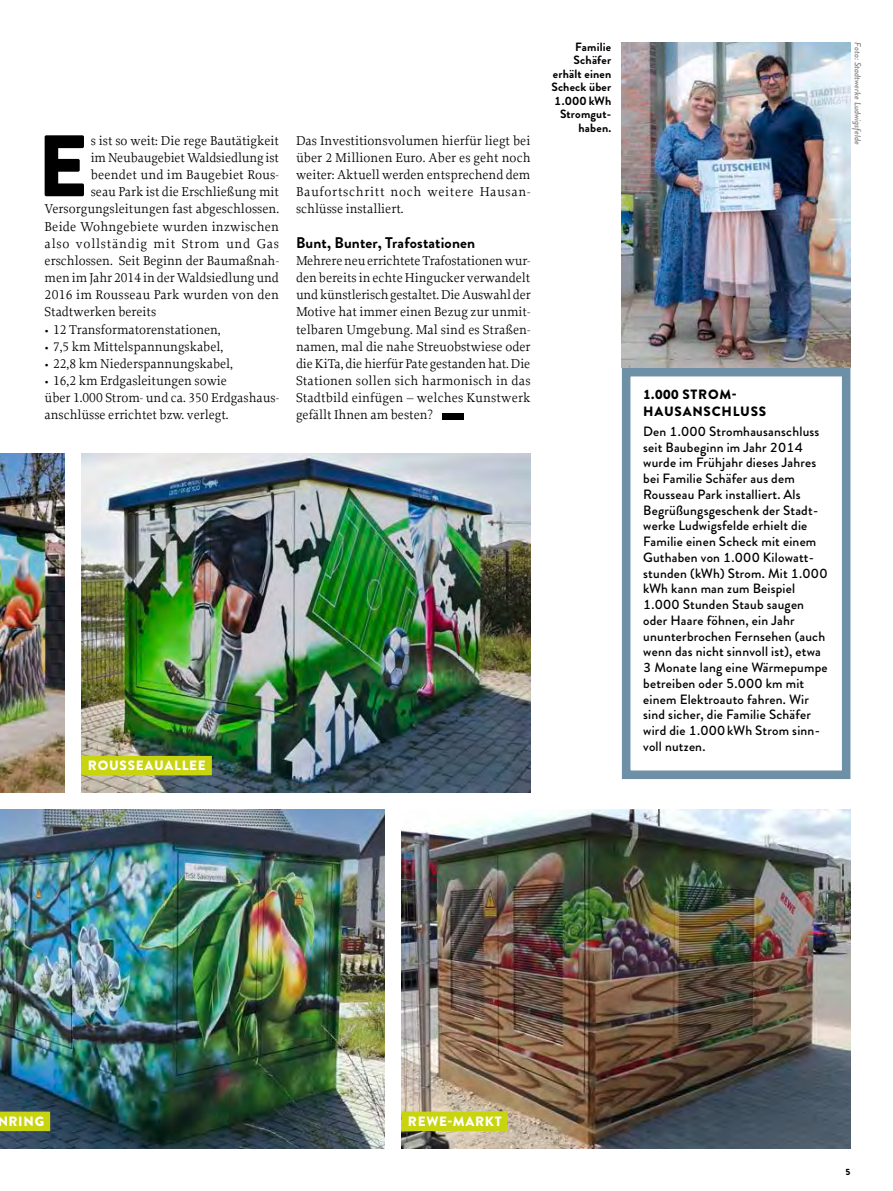
<style>
.page{position:relative;width:893px;height:1191px;background:#fff}
.page>*{position:absolute;margin:0;border:0;box-sizing:border-box;transform-origin:0 0}
.t1{font:900 87px "Brandon Grotesque";color:#000}
.t2{font:700 15.45px "Brandon Grotesque";letter-spacing:.01em;color:#000}
.t3{font:13.5px/17.1px "Proforma";color:#000;text-align:justify}
.t4{font:500 13.5px/15.8px "Brandon Grotesque";letter-spacing:.015em;color:#000}
.t5{font:13.5px "Proforma";letter-spacing:.055em;color:#000}
.t6{font:900 13.5px "Brandon Grotesque";letter-spacing:.055em;color:#fff}
.t7{font:900 13.5px/17.1px "Brandon Grotesque";letter-spacing:.055em;color:#000}
.t8{font:700 12px/13.5px "Brandon Grotesque";letter-spacing:.015em;color:#000;text-align:right}
.t9{font:italic 500 9px "Brandon Grotesque";color:#868686}
.t10{font:900 9px "Brandon Grotesque";color:#000}
</style>
<div class="page">
<img style="left:81px;top:454px;width:449px;height:338px">
<img style="left:0;top:454px;width:64px;height:338px">
<div style="left:442px;top:413px;width:22px;height:6px;background:#000"></div>
<img style="left:0;top:809px;width:384px;height:339px">
<div style="left:0;top:1111px;width:50px;height:20px;background:#c9d411"></div>
<div style="left:81px;top:756px;width:131px;height:19px;background:#c9d411"></div>
<img style="left:401px;top:809px;width:449px;height:339px">
<div style="left:401px;top:1111px;width:107px;height:20px;background:#c9d411"></div>
<div style="left:622px;top:368px;width:228px;height:411px;border:9px solid #6d90a7"></div>
<img style="left:622px;top:43px;width:228px;height:325px">
<h1 class="t1" style="left:37px;top:105px;width:52px">E</h1>
<p class="t3" style="left:91px;top:132px;width:190px">s ist so weit: Die rege Bautätigkeit</p>
<p class="t3" style="left:91px;top:149px;width:190px">im Neubaugebiet Waldsiedlung ist</p>
<p class="t3" style="left:91px;top:166px;width:190px">beendet und im Baugebiet Rous-</p>
<p class="t3" style="left:91px;top:183px;width:190px">seau Park ist die Erschließung mit</p>
<p class="t3" style="left:45px;top:200px;width:236px">Versorgungsleitungen fast abgeschlossen.</p>
<p class="t3" style="left:45px;top:217px;width:236px">Beide Wohngebiete wurden inzwischen</p>
<p class="t5" style="left:45px;top:235px;width:236px">also vollständig mit Strom und Gas</p>
<p class="t3" style="left:45px;top:252px;width:236px">erschlossen. Seit Beginn der Baumaßnah-</p>
<p class="t3" style="left:45px;top:269px;width:236px">men im Jahr 2014 in der Waldsiedlung und</p>
<p class="t3" style="left:45px;top:286px;width:236px">2016 im Rousseau Park wurden von den</p>
<p class="t3" style="left:45px;top:303px;width:113px">Stadtwerken bereits</p>
<p class="t3" style="left:45px;top:320px;width:178px">• 12 Transformatorenstationen,</p>
<p class="t3" style="left:45px;top:337px;width:180px">• 7,5 km Mittelspannungskabel,</p>
<p class="t3" style="left:45px;top:355px;width:190px">• 22,8 km Niederspannungskabel,</p>
<p class="t3" style="left:45px;top:372px;width:236px;text-align:left">• 16,2 km Erdgasleitungen sowie<br>über 1.000 Strom- und ca. 350 Erdgashaus&shy;anschlüsse errichtet bzw. verlegt.</p>
<p class="t3" style="left:296px;top:132px;width:236px">Das Investitionsvolumen hierfür liegt bei über 2 Millionen Euro. Aber es geht noch weiter: Aktuell werden entsprechend dem Baufortschritt noch weitere Hausan&shy;schlüsse installiert.</p>
<p class="t2" style="left:296px;top:232px;width:181px">Bunt, Bunter, Trafostationen</p>
<p class="t3" style="left:296px;top:252px;width:236px">Mehrere neu errichtete Trafostationen wur&shy;den bereits in echte Hingucker verwandelt und künstlerisch gestaltet. Die Auswahl der Motive hat immer einen Bezug zur unmit&shy;telbaren Umgebung. Mal sind es Straßen&shy;namen, mal die nahe Streuobstwiese oder die KiTa, die hierfür Pate gestanden hat. Die Stationen sollen sich harmonisch in das Stadtbild einfügen – welches Kunstwerk gefällt Ihnen am besten?</p>
<p class="t6" style="left:88px;top:756px;width:119px">ROUSSEAUALLEE</p>
<p class="t8" style="left:551px;top:40px;width:61px">Familie<br>Schäfer erhält einen<br>Scheck über<br>1.000 kWh<br>Stromgut&shy;haben.</p>
<p class="t9" style="left:864px;top:42px;width:104px;rotate:90deg">Foto: Stadtwerke Ludwigsfelde</p>
<p class="t7" style="left:643px;top:385px;width:125px">1.000 STROM-<br>HAUSANSCHLUSS</p>
<p class="t4" style="left:643px;top:423px;width:186px">Den 1.000 Stromhausanschluss seit Baubeginn im Jahr 2014 wurde im Frühjahr dieses Jahres bei Familie Schäfer aus dem<br>Rousseau Park installiert. Als<br>Begrüßungsgeschenk der Stadt&shy;werke Ludwigsfelde erhielt die<br>Familie einen Scheck mit einem<br>Guthaben von 1.000 Kilowatt&shy;stunden (kWh) Strom. Mit 1.000 kWh kann man zum Beispiel<br>1.000 Stunden Staub saugen oder Haare föhnen, ein Jahr ununterbrochen Fernsehen (auch wenn das nicht sinnvoll ist), etwa<br>3 Monate lang eine Wärmepumpe betreiben oder 5.000 km mit einem Elektroauto fahren. Wir sind sicher, die Familie Schäfer wird die 1.000 kWh Strom sinn&shy;voll nutzen.</p>
<p class="t6" style="left:-3px;top:1111px;width:48px">NRING</p>
<p class="t6" style="left:408px;top:1111px;width:95px">REWE-MARKT</p>
<p class="t10" style="left:845px;top:1165px;width:7px">5</p>
</div>
